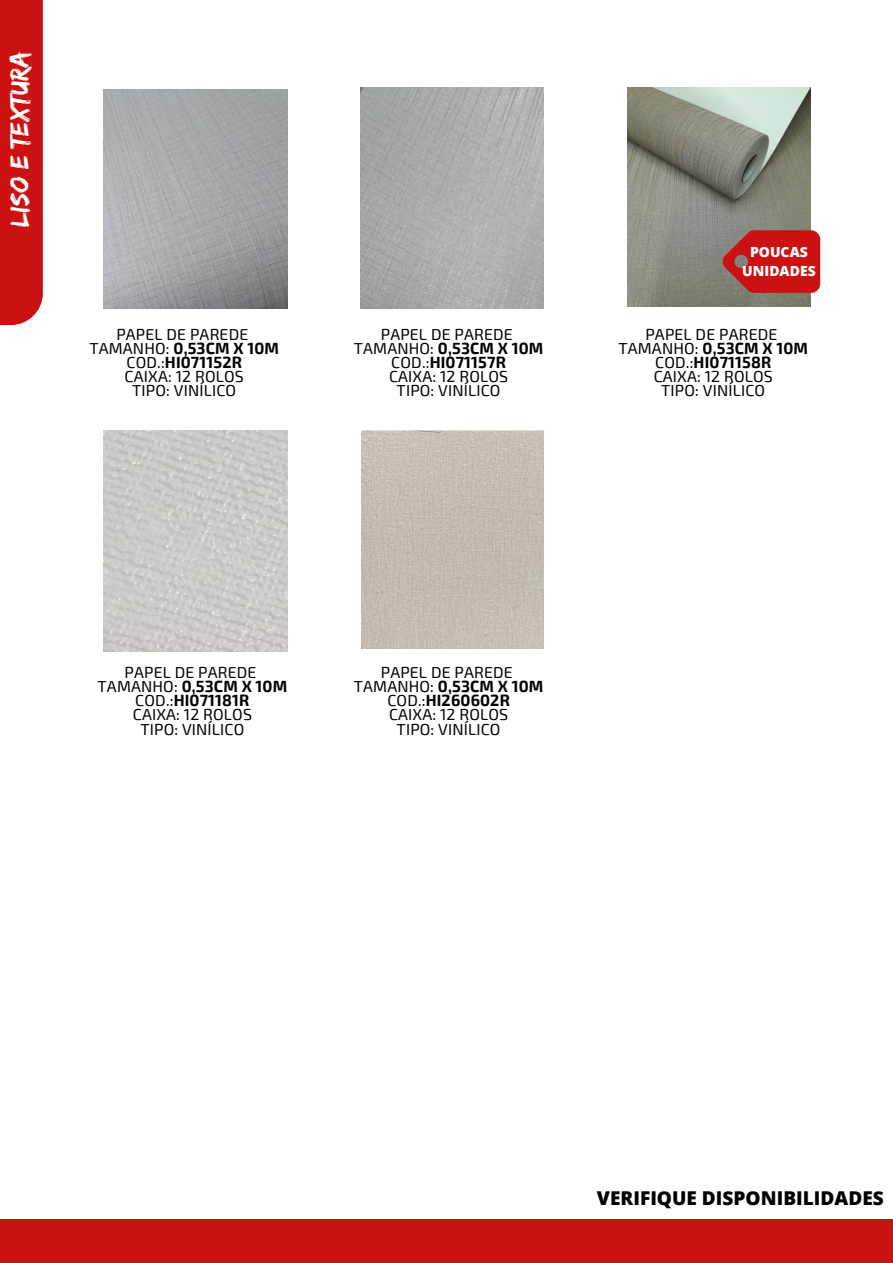
<style>
.page{position:relative;width:893px;height:1263px;background:#cb1111}
.page>*{position:absolute;margin:0;border:0;box-sizing:border-box;transform-origin:0 0}
.t1{font:27.08px "Edo";color:#fdfefe}
.t2{font:800 19.05px "Open Sans";color:#000}
.t3{font:15.9px "Exo 2";letter-spacing:.01em;color:#000}
.t4{font:700 15.9px "Exo 2";letter-spacing:.01em;color:#000}
.t5{font:800 13.95px/19.4px "Open Sans";color:#fdfefe;text-align:center}
.s1{font-weight:400}
</style>
<div class="page">
<div style="left:0;top:0;width:893px;height:1219px;background:#fff"></div>
<div style="left:0;top:0;width:43px;height:325px;background:#cb1111"></div>
<img style="left:104px;top:89px;width:183px;height:219px">
<img style="left:360px;top:88px;width:183px;height:220px">
<img style="left:627px;top:88px;width:183px;height:219px">
<img style="left:104px;top:430px;width:183px;height:221px">
<img style="left:362px;top:430px;width:181px;height:219px">
<svg style="left:719px;top:198px;width:102px;height:109px;background:#a9534d"></svg>
<p class="t1" style="left:4px;top:227px;width:177px;rotate:-90deg">LISO E TEXTURA</p>
<p class="t3" style="left:116px;top:324px;width:133px">PAPEL DE PAREDE</p>
<p class="t4" style="left:89px;top:338px;width:191px"><span class="s1">TAMANHO:</span> 0,53CM X 10M</p>
<p class="t4" style="left:126px;top:352px;width:117px"><span class="s1">COD.:</span>HI071152R</p>
<p class="t3" style="left:125px;top:366px;width:121px">CAIXA: 12 ROLOS</p>
<p class="t3" style="left:132px;top:381px;width:105px">TIPO: VINÍLICO</p>
<p class="t3" style="left:381px;top:324px;width:133px">PAPEL DE PAREDE</p>
<p class="t4" style="left:354px;top:338px;width:191px"><span class="s1">TAMANHO:</span> 0,53CM X 10M</p>
<p class="t4" style="left:391px;top:352px;width:116px"><span class="s1">COD.:</span>HI071157R</p>
<p class="t3" style="left:389px;top:366px;width:121px">CAIXA: 12 ROLOS</p>
<p class="t3" style="left:396px;top:381px;width:105px">TIPO: VINÍLICO</p>
<p class="t5" style="left:742px;top:242px;width:75px">POUCAS<br>UNIDADES</p>
<p class="t3" style="left:645px;top:324px;width:133px">PAPEL DE PAREDE</p>
<p class="t4" style="left:618px;top:338px;width:191px"><span class="s1">TAMANHO:</span> 0,53CM X 10M</p>
<p class="t4" style="left:655px;top:352px;width:118px"><span class="s1">COD.:</span>HI071158R</p>
<p class="t3" style="left:653px;top:366px;width:121px">CAIXA: 12 ROLOS</p>
<p class="t3" style="left:661px;top:381px;width:105px">TIPO: VINÍLICO</p>
<p class="t3" style="left:125px;top:662px;width:133px">PAPEL DE PAREDE</p>
<p class="t4" style="left:98px;top:676px;width:191px"><span class="s1">TAMANHO:</span> 0,53CM X 10M</p>
<p class="t4" style="left:135px;top:690px;width:116px"><span class="s1">COD.:</span>HI071181R</p>
<p class="t3" style="left:133px;top:704px;width:121px">CAIXA: 12 ROLOS</p>
<p class="t3" style="left:140px;top:719px;width:105px">TIPO: VINÍLICO</p>
<p class="t3" style="left:381px;top:662px;width:133px">PAPEL DE PAREDE</p>
<p class="t4" style="left:354px;top:676px;width:191px"><span class="s1">TAMANHO:</span> 0,53CM X 10M</p>
<p class="t4" style="left:387px;top:690px;width:124px"><span class="s1">COD.:</span>HI260602R</p>
<p class="t3" style="left:389px;top:704px;width:121px">CAIXA: 12 ROLOS</p>
<p class="t3" style="left:396px;top:719px;width:105px">TIPO: VINÍLICO</p>
<p class="t2" style="left:597px;top:1185px;width:288px">VERIFIQUE DISPONIBILIDADES</p>
</div>
